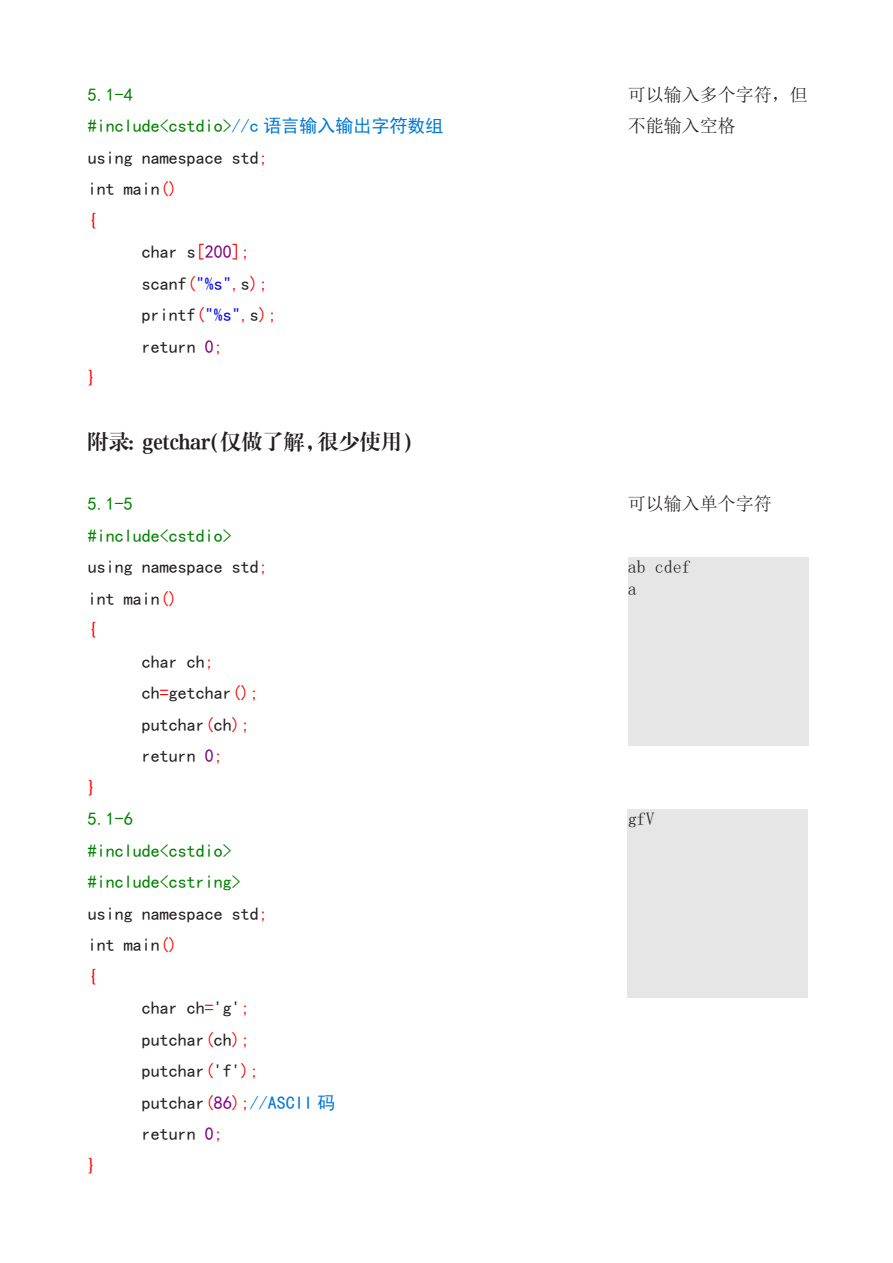
<style>
.page{position:relative;width:893px;height:1263px;background:#fff}
.page>*{position:absolute;margin:0;border:0;box-sizing:border-box;transform-origin:0 0}
.t1{font:21px "FZXBS GB1 4";color:#231f20}
.t2{font:18px "Sim Hei";color:#231f20}
.t3{font:18px "Sim Hei";color:#008000}
.t4{font:18px/31.5px "Sim Sun";color:#231f20}
.t5{font:18px "Sim Hei";color:#0078d7}
.t6{font:18px "Sim Hei";color:#f00}
.s1{color:#0078d7}
.s2{color:#f00}
.s3{color:#800080}
.s4{color:#00f}
.s5{color:#231f20}
</style>
<div class="page">
<div style="left:628px;top:558px;width:180px;height:188px;background:#e6e6e6"></div>
<div style="left:628px;top:810px;width:180px;height:188px;background:#e6e6e6"></div>
<p class="t3" style="left:88px;top:85px;width:47px">5.1-4</p>
<p class="t3" style="left:88px;top:117px;width:357px">#include&lt;cstdio&gt;<span class="s1">//c 语言输入输出字符数组</span></p>
<p class="t2" style="left:88px;top:148px;width:182px">using namespace std<span class="s2">;</span></p>
<p class="t2" style="left:88px;top:180px;width:92px">int main<span class="s2">()</span></p>
<p class="t6" style="left:88px;top:211px;width:10px">{</p>
<p class="t2" style="left:142px;top:243px;width:109px">char s<span class="s2">[</span><span class="s3">200</span><span class="s2">];</span></p>
<p class="t2" style="left:142px;top:274px;width:127px">scanf<span class="s2">(</span><span class="s4">"%s"</span><span class="s2">,</span>s<span class="s2">);</span></p>
<p class="t2" style="left:142px;top:306px;width:136px">printf<span class="s2">(</span><span class="s4">"%s"</span><span class="s2">,</span>s<span class="s2">);</span></p>
<p class="t2" style="left:142px;top:337px;width:82px">return <span class="s3">0</span><span class="s2">;</span></p>
<p class="t6" style="left:88px;top:369px;width:10px">}</p>
<p class="t1" style="left:88px;top:431px;width:326px">附录：getchar(仅做了解，很少使用 )</p>
<p class="t3" style="left:88px;top:495px;width:47px">5.1-5</p>
<p class="t3" style="left:88px;top:526px;width:146px">#include&lt;cstdio&gt;</p>
<p class="t2" style="left:88px;top:558px;width:182px">using namespace std<span class="s2">;</span></p>
<p class="t2" style="left:88px;top:589px;width:92px">int main<span class="s2">()</span></p>
<p class="t6" style="left:88px;top:621px;width:10px">{</p>
<p class="t2" style="left:142px;top:652px;width:73px">char ch<span class="s2">;</span></p>
<p class="t2" style="left:142px;top:684px;width:118px">ch<span class="s2">=</span>getchar<span class="s2">();</span></p>
<p class="t2" style="left:142px;top:715px;width:109px">putchar<span class="s2">(</span>ch<span class="s2">);</span></p>
<p class="t2" style="left:142px;top:747px;width:82px">return <span class="s3">0</span><span class="s2">;</span></p>
<p class="t6" style="left:88px;top:778px;width:10px">}</p>
<p class="t4" style="left:628px;top:78px;width:181px">可以输入多个字符，但不能输入空格</p>
<p class="t4" style="left:628px;top:488px;width:145px">可以输入单个字符</p>
<p class="t4" style="left:628px;top:551px;width:64px">ab cdef</p>
<p class="t4" style="left:628px;top:572px;width:10px">a</p>
<p class="t3" style="left:88px;top:810px;width:47px">5.1-6</p>
<p class="t4" style="left:628px;top:803px;width:28px">gfV</p>
<p class="t3" style="left:88px;top:841px;width:146px">#include&lt;cstdio&gt;</p>
<p class="t3" style="left:88px;top:873px;width:155px">#include&lt;cstring&gt;</p>
<p class="t2" style="left:88px;top:904px;width:182px">using namespace std<span class="s2">;</span></p>
<p class="t2" style="left:88px;top:936px;width:92px">int main<span class="s2">()</span></p>
<p class="t6" style="left:88px;top:967px;width:10px">{</p>
<p class="t2" style="left:142px;top:999px;width:109px">char ch<span class="s2">=</span>'g'<span class="s2">;</span></p>
<p class="t2" style="left:142px;top:1030px;width:109px">putchar<span class="s2">(</span>ch<span class="s2">);</span></p>
<p class="t2" style="left:142px;top:1062px;width:118px">putchar<span class="s2">(</span>'f'<span class="s2">);</span></p>
<p class="t5" style="left:142px;top:1093px;width:195px"><span class="s5">putchar</span><span class="s2">(</span><span class="s3">86</span><span class="s2">);</span>//ASCII 码</p>
<p class="t2" style="left:142px;top:1125px;width:82px">return <span class="s3">0</span><span class="s2">;</span></p>
<p class="t6" style="left:88px;top:1156px;width:10px">}</p>
</div>
